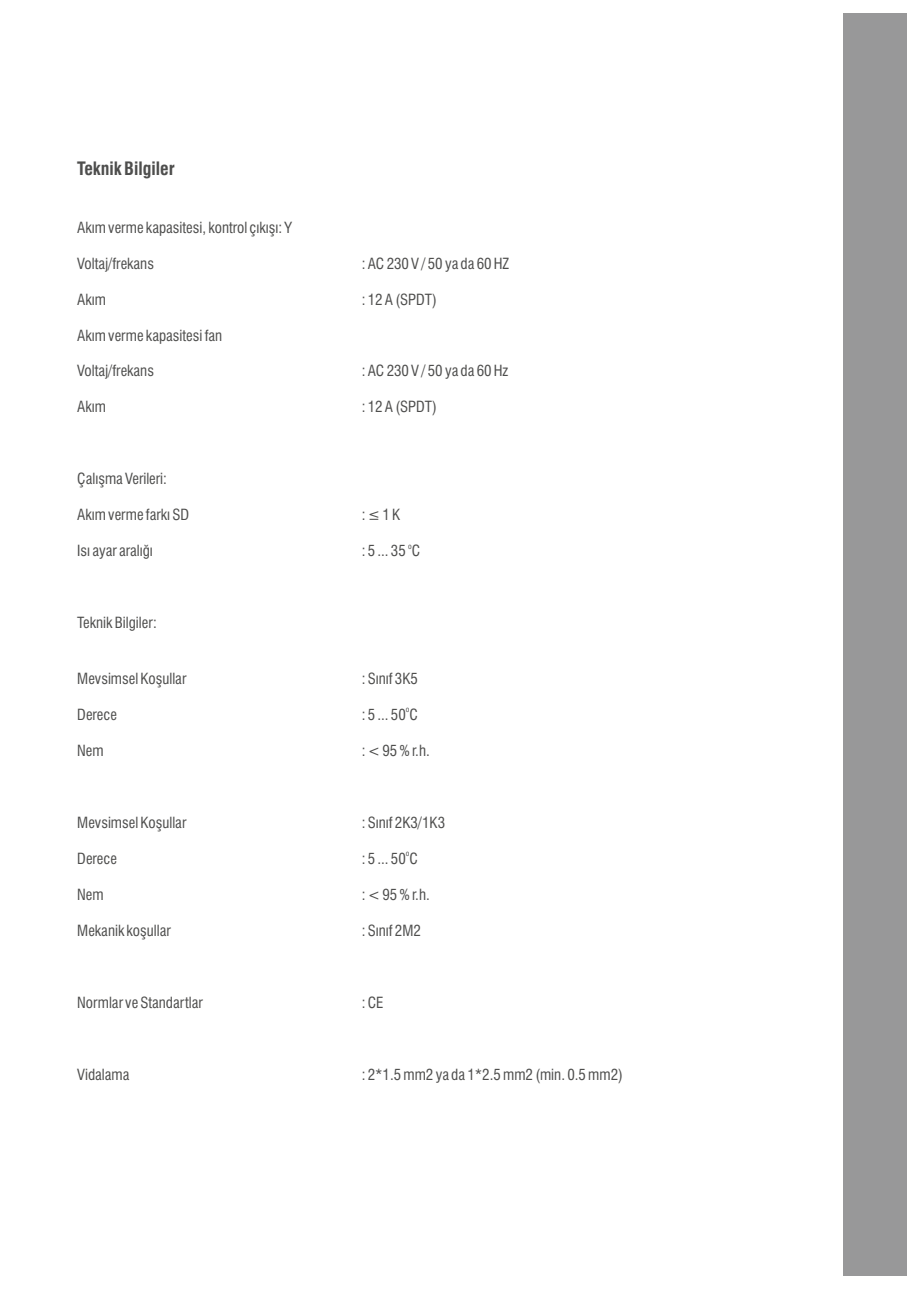
<style>
.page{position:relative;width:920px;height:1290px;background:#fff}
.page>*{position:absolute;margin:0;border:0;box-sizing:border-box;transform-origin:0 0}
.t1{font:700 condensed 18px "Swiss 721 BT";color:#4e4e4d}
.t2{font:condensed 15px "Swiss 721 BT";color:#4e4e4d}
.t3{font:condensed 7.5px "Swiss 721 BT";color:#4e4e4d}
</style>
<div class="page">
<div style="left:843px;top:14px;width:63px;height:1262px;background:#989899"></div>
<p class="t1" style="left:77px;top:162px;width:99px">Teknik Bilgiler</p>
<p class="t2" style="left:77px;top:221px;width:216px">Akım verme kapasitesi, kontrol çıkışı: Y</p>
<p class="t2" style="left:77px;top:257px;width:78px">Voltaj/frekans</p>
<p class="t2" style="left:77px;top:293px;width:30px">Akım</p>
<p class="t2" style="left:77px;top:329px;width:147px">Akım verme kapasitesi fan</p>
<p class="t2" style="left:77px;top:365px;width:78px">Voltaj/frekans</p>
<p class="t2" style="left:77px;top:401px;width:30px">Akım</p>
<p class="t2" style="left:77px;top:473px;width:91px">Çalışma Verileri:</p>
<p class="t2" style="left:77px;top:509px;width:113px">Akım verme farkı SD</p>
<p class="t2" style="left:77px;top:545px;width:77px">Isı ayar aralığı</p>
<p class="t2" style="left:77px;top:617px;width:81px">Teknik Bilgiler:</p>
<p class="t2" style="left:77px;top:672px;width:111px">Mevsimsel Koşullar</p>
<p class="t2" style="left:77px;top:708px;width:41px">Derece</p>
<p class="t2" style="left:77px;top:744px;width:28px">Nem</p>
<p class="t2" style="left:77px;top:816px;width:111px">Mevsimsel Koşullar</p>
<p class="t2" style="left:77px;top:852px;width:41px">Derece</p>
<p class="t2" style="left:77px;top:888px;width:28px">Nem</p>
<p class="t2" style="left:77px;top:924px;width:95px">Mekanik koşullar</p>
<p class="t2" style="left:77px;top:996px;width:127px">Normlar ve Standartlar</p>
<p class="t2" style="left:77px;top:1068px;width:54px">Vidalama</p>
<p class="t2" style="left:362px;top:257px;width:149px">: AC 230 V / 50 ya da 60 HZ</p>
<p class="t2" style="left:362px;top:293px;width:77px">: 12 A (SPDT)</p>
<p class="t2" style="left:362px;top:365px;width:148px">: AC 230 V / 50 ya da 60 Hz</p>
<p class="t2" style="left:362px;top:401px;width:77px">: 12 A (SPDT)</p>
<p class="t2" style="left:362px;top:509px;width:40px">: ≤ 1 K</p>
<p class="t3" style="left:408px;top:543px;width:5px">o</p>
<p class="t2" style="left:362px;top:545px;width:60px">: 5 ... 35 C</p>
<p class="t2" style="left:362px;top:672px;width:58px">: Sınıf 3K5</p>
<p class="t3" style="left:406px;top:707px;width:5px">o</p>
<p class="t2" style="left:362px;top:708px;width:58px">: 5 ... 50 C</p>
<p class="t2" style="left:362px;top:744px;width:70px">: &lt; 95 % r.h.</p>
<p class="t2" style="left:362px;top:816px;width:85px">: Sınıf 2K3/1K3</p>
<p class="t3" style="left:406px;top:850px;width:5px">o</p>
<p class="t2" style="left:362px;top:852px;width:58px">: 5 ... 50 C</p>
<p class="t2" style="left:362px;top:888px;width:70px">: &lt; 95 % r.h.</p>
<p class="t2" style="left:362px;top:924px;width:61px">: Sınıf 2M2</p>
<p class="t2" style="left:362px;top:996px;width:23px">: CE</p>
<p class="t2" style="left:362px;top:1068px;width:263px">: 2*1.5 mm2 ya da 1*2.5 mm2 (min. 0.5 mm2)</p>
</div>
